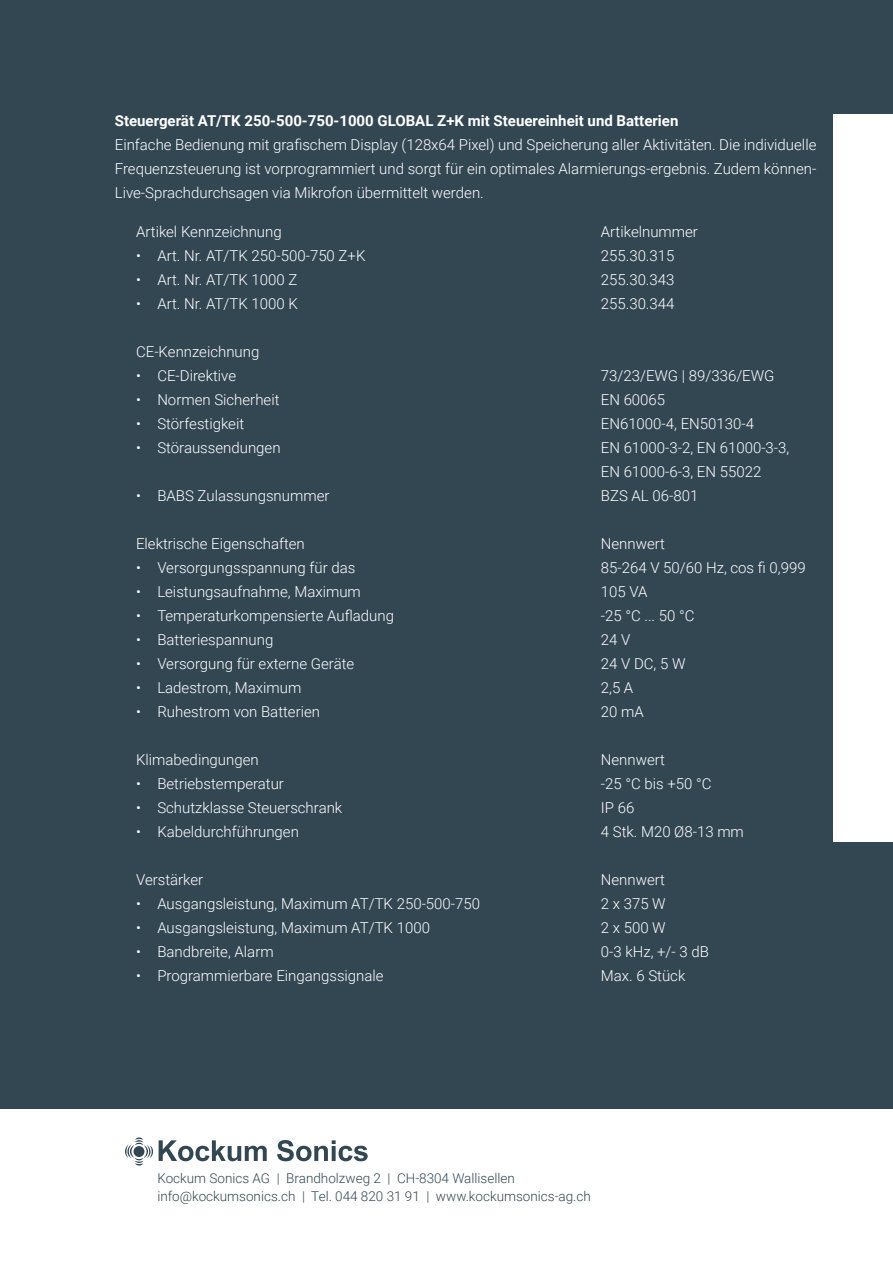
<style>
.page{position:relative;width:893px;height:1263px;background:#334753}
.page>*{position:absolute;margin:0;border:0;box-sizing:border-box;transform-origin:0 0}
.t1{font:300 15px/24px "Roboto";color:#fff;text-align:justify}
.t2{font:700 15px "Roboto";color:#fff}
.t3{font:300 13.5px "Roboto";color:#334753}
</style>
<div class="page">
<div style="left:833px;top:115px;width:60px;height:727px;background:#fff"></div>
<div style="left:0;top:1110px;width:893px;height:153px;background:#fff"></div>
<svg style="left:125px;top:1137px;width:28px;height:28px"></svg>
<svg style="left:159px;top:1140px;width:108px;height:21px"></svg>
<svg style="left:277px;top:1140px;width:91px;height:21px"></svg>
<p class="t2" style="left:115px;top:110px;width:565px">Steuergerät AT/TK 250-500-750-1000 GLOBAL Z+K mit Steuereinheit und Batterien</p>
<p class="t1" style="left:115px;top:132px;width:703px">Einfache Bedienung mit grafischem Display (128x64 Pixel) und Speicherung aller Aktivitäten. Die individuelle Frequenzsteuerung ist vorprogrammiert und sorgt für ein optimales Alarmierungs-ergebnis. Zudem können-Live-Sprachdurchsagen via Mikrofon übermittelt werden.</p>
<p class="t1" style="left:136px;top:219px;width:147px">Artikel Kennzeichnung</p>
<p class="t1" style="left:601px;top:219px;width:99px">Artikelnummer</p>
<p class="t1" style="left:136px;top:243px;width:231px">• Art. Nr. AT/TK 250-500-750 Z+K</p>
<p class="t1" style="left:601px;top:243px;width:75px">255.30.315</p>
<p class="t1" style="left:136px;top:267px;width:163px">• Art. Nr. AT/TK 1000 Z</p>
<p class="t1" style="left:601px;top:267px;width:75px">255.30.343</p>
<p class="t1" style="left:136px;top:291px;width:163px">• Art. Nr. AT/TK 1000 K</p>
<p class="t1" style="left:601px;top:291px;width:75px">255.30.344</p>
<p class="t1" style="left:136px;top:339px;width:125px">CE-Kennzeichnung</p>
<p class="t1" style="left:136px;top:363px;width:102px">• CE-Direktive</p>
<p class="t1" style="left:601px;top:363px;width:175px">73/23/EWG | 89/336/EWG</p>
<p class="t1" style="left:136px;top:387px;width:145px">• Normen Sicherheit</p>
<p class="t1" style="left:601px;top:387px;width:66px">EN 60065</p>
<p class="t1" style="left:136px;top:411px;width:110px">• Störfestigkeit</p>
<p class="t1" style="left:601px;top:411px;width:155px">EN61000-4, EN50130-4</p>
<p class="t1" style="left:136px;top:435px;width:146px">• Störaussendungen</p>
<p class="t1" style="left:601px;top:435px;width:190px">EN 61000-3-2, EN 61000-3-3,<br>EN 61000-6-3, EN 55022</p>
<p class="t1" style="left:136px;top:483px;width:195px">• BABS Zulassungsnummer</p>
<p class="t1" style="left:601px;top:483px;width:99px">BZS AL 06-801</p>
<p class="t1" style="left:136px;top:531px;width:170px">Elektrische Eigenschaften</p>
<p class="t1" style="left:601px;top:531px;width:66px">Nennwert</p>
<p class="t1" style="left:136px;top:555px;width:221px">• Versorgungsspannung für das</p>
<p class="t1" style="left:601px;top:555px;width:206px">85-264 V 50/60 Hz, cos fi 0,999</p>
<p class="t1" style="left:136px;top:579px;width:226px">• Leistungsaufnahme, Maximum</p>
<p class="t1" style="left:601px;top:579px;width:48px">105 VA</p>
<p class="t1" style="left:136px;top:603px;width:260px">• Temperaturkompensierte Aufladung</p>
<p class="t1" style="left:601px;top:603px;width:95px">-25 °C ... 50 °C</p>
<p class="t1" style="left:136px;top:627px;width:139px">• Batteriespannung</p>
<p class="t1" style="left:601px;top:627px;width:31px">24 V</p>
<p class="t1" style="left:136px;top:651px;width:220px">• Versorgung für externe Geräte</p>
<p class="t1" style="left:601px;top:651px;width:86px">24 V DC, 5 W</p>
<p class="t1" style="left:136px;top:675px;width:167px">• Ladestrom, Maximum</p>
<p class="t1" style="left:601px;top:675px;width:34px">2,5 A</p>
<p class="t1" style="left:136px;top:699px;width:186px">• Ruhestrom von Batterien</p>
<p class="t1" style="left:601px;top:699px;width:44px">20 mA</p>
<p class="t1" style="left:136px;top:747px;width:124px">Klimabedingungen</p>
<p class="t1" style="left:601px;top:747px;width:66px">Nennwert</p>
<p class="t1" style="left:136px;top:771px;width:149px">• Betriebstemperatur</p>
<p class="t1" style="left:601px;top:771px;width:112px">-25 °C bis +50 °C</p>
<p class="t1" style="left:136px;top:795px;width:208px">• Schutzklasse Steuerschrank</p>
<p class="t1" style="left:601px;top:795px;width:35px">IP 66</p>
<p class="t1" style="left:136px;top:819px;width:164px">• Kabeldurchführungen</p>
<p class="t1" style="left:601px;top:819px;width:145px">4 Stk. M20 Ø8-13 mm</p>
<p class="t1" style="left:136px;top:867px;width:69px">Verstärker</p>
<p class="t1" style="left:601px;top:867px;width:66px">Nennwert</p>
<p class="t1" style="left:136px;top:891px;width:346px">• Ausgangsleistung, Maximum AT/TK 250-500-750</p>
<p class="t1" style="left:601px;top:891px;width:66px">2 x 375 W</p>
<p class="t1" style="left:136px;top:915px;width:295px">• Ausgangsleistung, Maximum AT/TK 1000</p>
<p class="t1" style="left:601px;top:915px;width:66px">2 x 500 W</p>
<p class="t1" style="left:136px;top:939px;width:139px">• Bandbreite, Alarm</p>
<p class="t1" style="left:601px;top:939px;width:110px">0-3 kHz, +/- 3 dB</p>
<p class="t1" style="left:136px;top:963px;width:249px">• Programmierbare Eingangssignale</p>
<p class="t1" style="left:601px;top:963px;width:86px">Max. 6 Stück</p>
<p class="t3" style="left:157px;top:1168px;width:359px">Kockum Sonics AG | Brandholzweg 2 | CH-8304 Wallisellen</p>
<p class="t3" style="left:157px;top:1186px;width:435px">info@kockumsonics.ch | Tel. 044 820 31 91 | www.kockumsonics-ag.ch</p>
</div>
